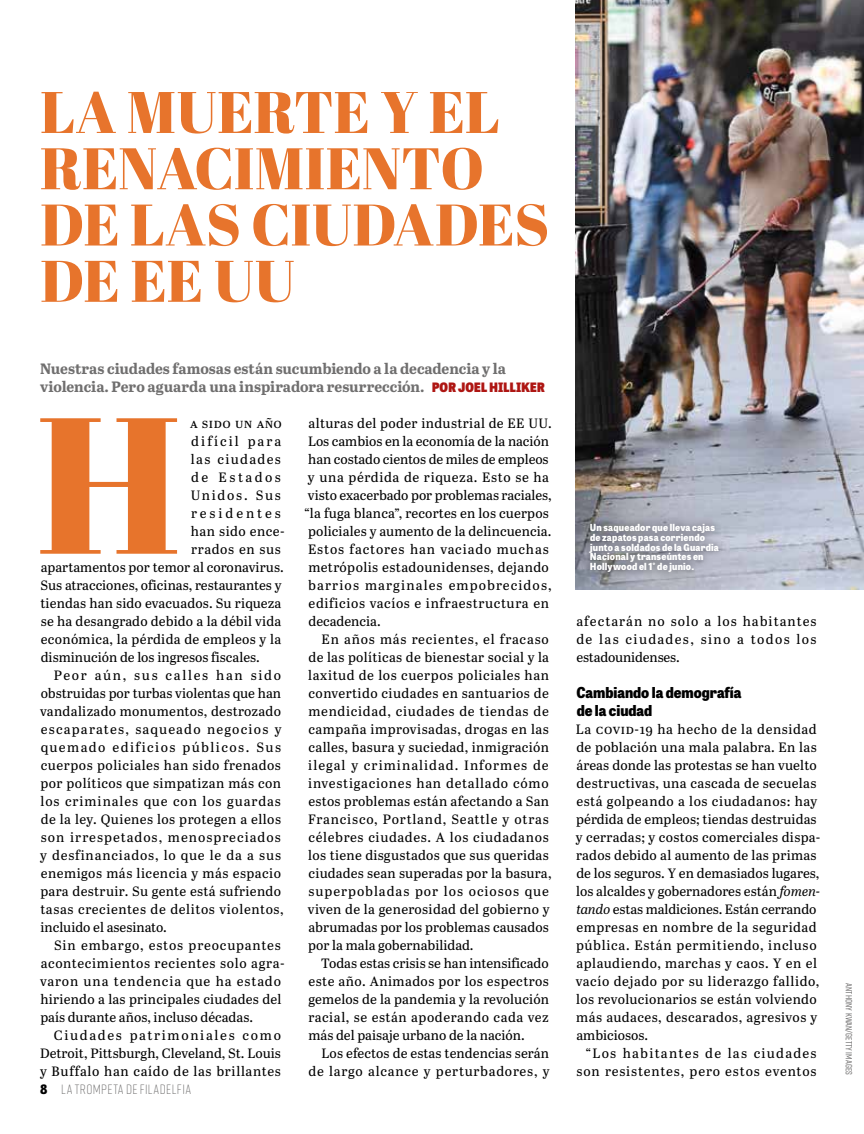
<style>
.page{position:relative;width:864px;height:1134px;background:#fff}
.page>*{position:absolute;margin:0;border:0;box-sizing:border-box;transform-origin:0 0}
.t1{font:193.5px "Abril Fatface";color:#e7742c}
.t2{font:58.5px/56.2px "Abril Fatface";color:#e7742c}
.t3{font:700 15px/18px "Abril Text";letter-spacing:-.005em;color:#706f6f}
.t4{font:800 15px/18px "Tablet Gothic Narrow";color:#000}
.t5{font:13.5px/18px "Abril Text";letter-spacing:.035em;color:#000;text-align:justify}
.t6{font:300 13.5px "Rift Soft";letter-spacing:.04em;color:#706f6f}
.t7{font:800 9.75px/9.8px "Tablet Gothic Narrow";letter-spacing:.02em;color:#fff}
.t8{font:500 9px "Rift Soft";letter-spacing:.01em;color:#706f6f}
.s1{font-family:"Tablet Gothic Narrow";font-weight:800;font-size:12.9px;color:#ae1613}
.s2{font-family:"Tablet Gothic Narrow";font-weight:800;font-size:12.9px;color:#000}
.s3{font-style:italic}
</style>
<div class="page">
<img style="left:576px;top:0;width:288px;height:590px">
<div style="left:582px;top:517px;width:144px;height:63px;background:#000;opacity:.5"></div>
<h2 class="t2" style="left:40px;top:82px;width:511px">LA MUERTE Y EL<br>RENACIMIENTO<br>DE LAS CIUDADES<br>DE EE UU</h2>
<p class="t3" style="left:40px;top:359px;width:506px">Nuestras ciudades famosas están sucumbiendo a la decadencia y la violencia. Pero aguarda una inspiradora resurrección. <span class="s1">POR JOEL HILLIKER</span></p>
<h1 class="t1" style="left:36px;top:349px;width:146px">H</h1>
<p class="t5" style="left:190px;top:413px;width:93px">a sido un año</p>
<p class="t5" style="left:191px;top:431px;width:92px">difícil para</p>
<p class="t5" style="left:191px;top:449px;width:91px">las ciudades</p>
<p class="t5" style="left:191px;top:467px;width:91px">de Estados</p>
<p class="t5" style="left:191px;top:485px;width:92px">Unidos. Sus</p>
<p class="t5" style="left:191px;top:503px;width:91px">residentes</p>
<p class="t5" style="left:191px;top:521px;width:95px">han sido ence-</p>
<p class="t5" style="left:191px;top:539px;width:91px">rrados en sus</p>
<p class="t5" style="left:41px;top:557px;width:245px">apartamentos por temor al coronavirus.</p>
<p class="t5" style="left:41px;top:575px;width:243px">Sus atracciones, oficinas, restaurantes y</p>
<p class="t5" style="left:40px;top:593px;width:243px">tiendas han sido evacuados. Su riqueza</p>
<p class="t5" style="left:41px;top:611px;width:242px">se ha desangrado debido a la débil vida</p>
<p class="t5" style="left:41px;top:629px;width:242px">económica, la pérdida de empleos y la</p>
<p class="t5" style="left:41px;top:647px;width:221px">disminución de los ingresos fiscales.</p>
<p class="t5" style="left:54px;top:665px;width:229px">Peor aún, sus calles han sido</p>
<p class="t5" style="left:41px;top:683px;width:242px">obstruidas por turbas violentas que han</p>
<p class="t5" style="left:40px;top:701px;width:242px">vandalizado monumentos, destrozado</p>
<p class="t5" style="left:41px;top:719px;width:242px">escaparates, saqueado negocios y</p>
<p class="t5" style="left:41px;top:737px;width:242px">quemado edificios públicos. Sus</p>
<p class="t5" style="left:41px;top:755px;width:242px">cuerpos policiales han sido frenados</p>
<p class="t5" style="left:40px;top:773px;width:242px">por políticos que simpatizan más con</p>
<p class="t5" style="left:40px;top:791px;width:242px">los criminales que con los guardas</p>
<p class="t5" style="left:41px;top:809px;width:242px">de la ley. Quienes los protegen a ellos</p>
<p class="t5" style="left:41px;top:827px;width:242px">son irrespetados, menospreciados</p>
<p class="t5" style="left:40px;top:845px;width:242px">y desfinanciados, lo que le da a sus</p>
<p class="t5" style="left:41px;top:863px;width:242px">enemigos más licencia y más espacio</p>
<p class="t5" style="left:40px;top:881px;width:242px">para destruir. Su gente está sufriendo</p>
<p class="t5" style="left:40px;top:899px;width:245px">tasas crecientes de delitos violentos,</p>
<p class="t5" style="left:40px;top:917px;width:128px">incluido el asesinato.</p>
<p class="t5" style="left:54px;top:935px;width:228px">Sin embargo, estos preocupantes</p>
<p class="t5" style="left:41px;top:953px;width:245px">acontecimientos recientes solo agra-</p>
<p class="t5" style="left:40px;top:971px;width:242px">varon una tendencia que ha estado</p>
<p class="t5" style="left:41px;top:989px;width:242px">hiriendo a las principales ciudades del</p>
<p class="t5" style="left:40px;top:1007px;width:214px">país durante años, incluso décadas.</p>
<p class="t5" style="left:54px;top:1025px;width:229px">Ciudades patrimoniales como</p>
<p class="t5" style="left:40px;top:1043px;width:242px">Detroit, Pittsburgh, Cleveland, St. Louis</p>
<p class="t5" style="left:40px;top:1061px;width:242px">y Buffalo han caído de las brillantes</p>
<p class="t6" style="left:40px;top:1080px;width:152px"><span class="s2">8</span> LA TROMPETA DE FILADELFIA</p>
<p class="t5" style="left:309px;top:413px;width:245px">alturas del poder industrial de EE UU.</p>
<p class="t5" style="left:308px;top:431px;width:242px">Los cambios en la economía de la nación</p>
<p class="t5" style="left:308px;top:449px;width:242px">han costado cientos de miles de empleos</p>
<p class="t5" style="left:308px;top:467px;width:243px">y una pérdida de riqueza. Esto se ha</p>
<p class="t5" style="left:308px;top:485px;width:245px">visto exacerbado por problemas raciales,</p>
<p class="t5" style="left:304px;top:503px;width:246px">“la fuga blanca”, recortes en los cuerpos</p>
<p class="t5" style="left:308px;top:521px;width:245px">policiales y aumento de la delincuencia.</p>
<p class="t5" style="left:308px;top:539px;width:242px">Estos factores han vaciado muchas</p>
<p class="t5" style="left:308px;top:557px;width:242px">metrópolis estadounidenses, dejando</p>
<p class="t5" style="left:308px;top:575px;width:245px">barrios marginales empobrecidos,</p>
<p class="t5" style="left:309px;top:593px;width:242px">edificios vacíos e infraestructura en</p>
<p class="t5" style="left:309px;top:611px;width:74px">decadencia.</p>
<p class="t5" style="left:322px;top:629px;width:229px">En años más recientes, el fracaso</p>
<p class="t5" style="left:309px;top:647px;width:242px">de las políticas de bienestar social y la</p>
<p class="t5" style="left:308px;top:665px;width:242px">laxitud de los cuerpos policiales han</p>
<p class="t5" style="left:309px;top:683px;width:242px">convertido ciudades en santuarios de</p>
<p class="t5" style="left:308px;top:701px;width:242px">mendicidad, ciudades de tiendas de</p>
<p class="t5" style="left:309px;top:719px;width:242px">campaña improvisadas, drogas en las</p>
<p class="t5" style="left:309px;top:737px;width:242px">calles, basura y suciedad, inmigración</p>
<p class="t5" style="left:308px;top:755px;width:242px">ilegal y criminalidad. Informes de</p>
<p class="t5" style="left:308px;top:773px;width:242px">investigaciones han detallado cómo</p>
<p class="t5" style="left:309px;top:791px;width:242px">estos problemas están afectando a San</p>
<p class="t5" style="left:308px;top:809px;width:242px">Francisco, Portland, Seattle y otras</p>
<p class="t5" style="left:309px;top:827px;width:242px">célebres ciudades. A los ciudadanos</p>
<p class="t5" style="left:308px;top:845px;width:242px">los tiene disgustados que sus queridas</p>
<p class="t5" style="left:309px;top:863px;width:244px">ciudades sean superadas por la basura,</p>
<p class="t5" style="left:309px;top:881px;width:242px">superpobladas por los ociosos que</p>
<p class="t5" style="left:308px;top:899px;width:243px">viven de la generosidad del gobierno y</p>
<p class="t5" style="left:309px;top:917px;width:242px">abrumadas por los problemas causados</p>
<p class="t5" style="left:308px;top:935px;width:167px">por la mala gobernabilidad.</p>
<p class="t5" style="left:321px;top:953px;width:229px">Todas estas crisis se han intensificado</p>
<p class="t5" style="left:309px;top:971px;width:242px">este año. Animados por los espectros</p>
<p class="t5" style="left:309px;top:989px;width:242px">gemelos de la pandemia y la revolución</p>
<p class="t5" style="left:308px;top:1007px;width:242px">racial, se están apoderando cada vez</p>
<p class="t5" style="left:308px;top:1025px;width:218px">más del paisaje urbano de la nación.</p>
<p class="t5" style="left:322px;top:1043px;width:229px">Los efectos de estas tendencias serán</p>
<p class="t5" style="left:309px;top:1061px;width:242px">de largo alcance y perturbadores, y</p>
<p class="t7" style="left:590px;top:522px;width:131px">Un saqueador que lleva cajas de zapatos pasa corriendo junto a soldados de la Guardia<br>Nacional y transeúntes en<br>Hollywood el 1° de junio.</p>
<p class="t5" style="left:576px;top:611px;width:242px">afectarán no solo a los habitantes de las ciudades, sino a todos los estadounidenses.</p>
<p class="t4" style="left:576px;top:683px;width:167px">Cambiando la demografía de la ciudad</p>
<p class="t5" style="left:576px;top:719px;width:246px;text-align:left">La covid-19 ha hecho de la densidad de población una mala palabra. En las áreas donde las protestas se han vuelto destructivas, una cascada de secuelas está golpeando a los ciudadanos: hay pérdida de empleos; tiendas destruidas y cerradas; y costos comerciales dispa&shy;rados debido al aumento de las primas de los seguros. Y en demasiados lugares, los alcaldes y gobernadores están <span class="s3">fomen&shy;tando</span> estas maldiciones. Están cerrando empresas en nombre de la seguridad pública. Están permitiendo, incluso aplaudiendo, marchas y caos. Y en el vacío dejado por su liderazgo fallido, los revolucionarios se están volviendo más audaces, descarados, agresivos y ambiciosos.</p>
<p class="t5" style="left:576px;top:1043px;width:242px;text-align:right">“Los habitantes de las ciudades son resistentes, pero estos eventos</p>
<p class="t8" style="left:855px;top:983px;width:93px;rotate:90deg">ANTHONY KWAN/GETTY IMAGES</p>
</div>
